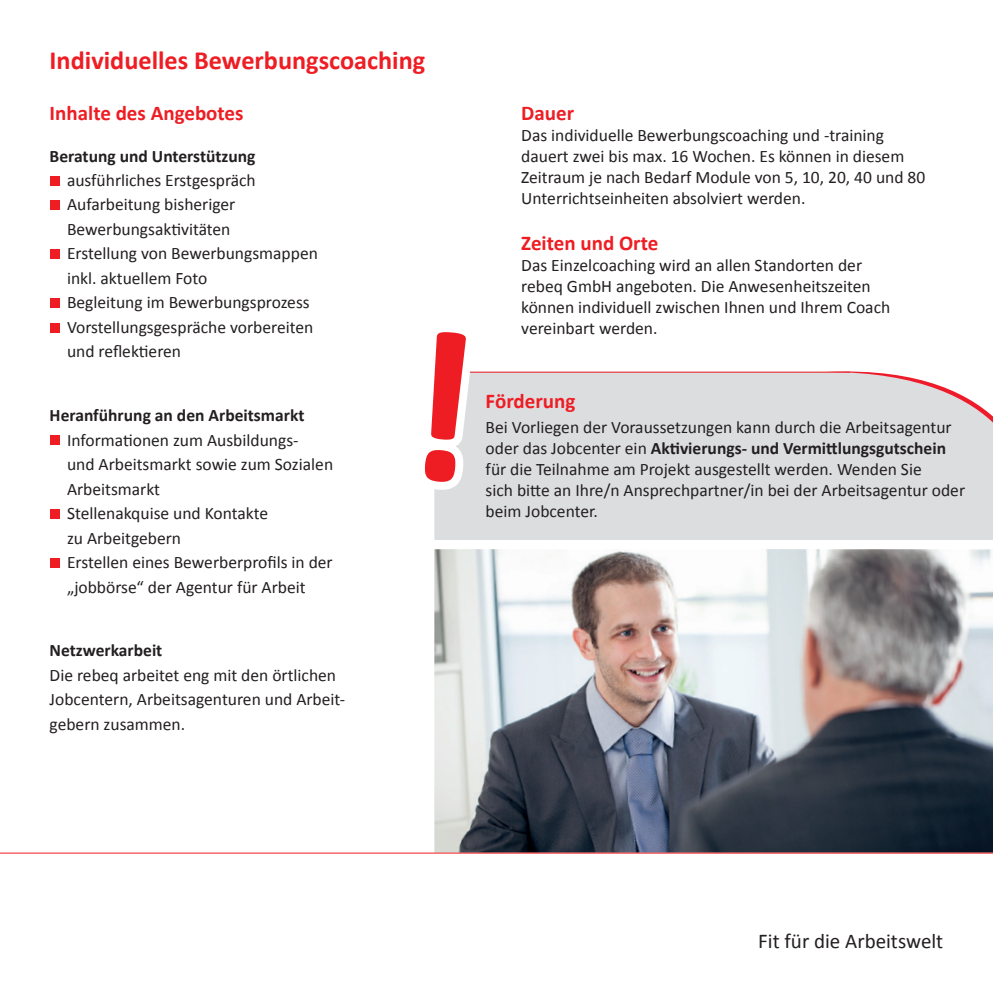
<style>
.page{position:relative;width:993px;height:993px;background:#fff}
.page>*{position:absolute;margin:0;border:0;box-sizing:border-box;transform-origin:0 0}
.t1{font:700 26.25px "Calibri";color:#ee1d23}
.t2{font:700 21px "Calibri";color:#ee1d23}
.t3{font:21px "Calibri";color:#231f20}
.t4{font:17.5px/24.5px "Calibri";color:#231f20}
.t5{font:700 17.5px "Calibri";color:#231f20}
.s1{font-weight:700}
</style>
<div class="page">
<img style="left:434px;top:549px;width:558px;height:303px">
<hr style="left:0;top:852px;width:992px;height:1px;background:#ee1d23">
<div style="left:434px;top:372px;width:558px;height:167px;background:#dcdddf"></div>
<svg style="left:826px;top:371px;width:166px;height:128px;background:#dfdbdd"></svg>
<div style="left:50px;top:176px;width:10px;height:10px;background:#ee1d23"></div>
<div style="left:50px;top:200px;width:10px;height:10px;background:#ee1d23"></div>
<div style="left:50px;top:249px;width:10px;height:10px;background:#ee1d23"></div>
<div style="left:50px;top:298px;width:10px;height:10px;background:#ee1d23"></div>
<div style="left:50px;top:323px;width:10px;height:10px;background:#ee1d23"></div>
<div style="left:50px;top:435px;width:10px;height:10px;background:#ee1d23"></div>
<div style="left:50px;top:508px;width:10px;height:10px;background:#ee1d23"></div>
<div style="left:50px;top:557px;width:10px;height:10px;background:#ee1d23"></div>
<hr style="left:468px;top:371px;width:381px;height:1px;background:#ee1d23">
<div style="left:434px;top:372px;width:32px;height:110px;background:#dcdddf"></div>
<h1 class="t1" style="left:50px;top:44px;width:377px">Individuelles Bewerbungscoaching</h1>
<p class="t2" style="left:50px;top:100px;width:195px">Inhalte des Angebotes</p>
<p class="t5" style="left:50px;top:145px;width:207px">Beratung und Unterstützung</p>
<p class="t4" style="left:67px;top:168px;width:252px">ausführliches Erstgespräch<br>Aufarbeitung bisheriger<br>Bewerbungsaktivitäten<br>Erstellung von Bewerbungsmappen inkl. aktuellem Foto<br>Begleitung im Bewerbungsprozess<br>Vorstellungsgespräche vorbereiten und reflektieren</p>
<p class="t5" style="left:50px;top:404px;width:256px">Heranführung an den Arbeitsmarkt</p>
<p class="t4" style="left:67px;top:427px;width:267px">Informationen zum Ausbildungs-<br>und Arbeitsmarkt sowie zum Sozialen<br>Arbeitsmarkt<br>Stellenakquise und Kontakte<br>zu Arbeitgebern<br>Erstellen eines Bewerberprofils in der „jobbörse“ der Agentur für Arbeit</p>
<p class="t5" style="left:50px;top:638px;width:114px">Netzwerkarbeit</p>
<p class="t4" style="left:50px;top:662px;width:296px">Die rebeq arbeitet eng mit den örtlichen<br>Jobcentern, Arbeitsagenturen und Arbeit&shy;gebern zusammen.</p>
<p class="t2" style="left:521px;top:100px;width:54px">Dauer</p>
<p class="t4" style="left:521px;top:125px;width:405px;line-height:21px">Das individuelle Bewerbungscoaching und -training dauert zwei bis max. 16 Wochen. Es können in diesem Zeitraum je nach Bedarf Module von 5, 10, 20, 40 und 80<br>Unterrichtseinheiten absolviert werden.</p>
<p class="t2" style="left:521px;top:230px;width:138px">Zeiten und Orte</p>
<p class="t4" style="left:521px;top:255px;width:370px;line-height:21px">Das Einzelcoaching wird an allen Standorten der rebeq GmbH angeboten. Die Anwesenheitszeiten können individuell zwischen Ihnen und Ihrem Coach vereinbart werden.</p>
<p class="t2" style="left:485px;top:387px;width:91px">Förderung</p>
<p class="t4" style="left:485px;top:416px;width:481px;line-height:21px">Bei Vorliegen der Voraussetzungen kann durch die Arbeitsagentur oder das Jobcenter ein <span class="s1">Aktivierungs- und Vermittlungsgutschein </span>für die Teilnahme am Projekt ausgestellt werden. Wenden Sie<br>sich bitte an Ihre/n Ansprechpartner/in bei der Arbeitsagentur oder beim Jobcenter.</p>
<p class="t3" style="left:758px;top:927px;width:186px">Fit für die Arbeitswelt</p>
</div>
